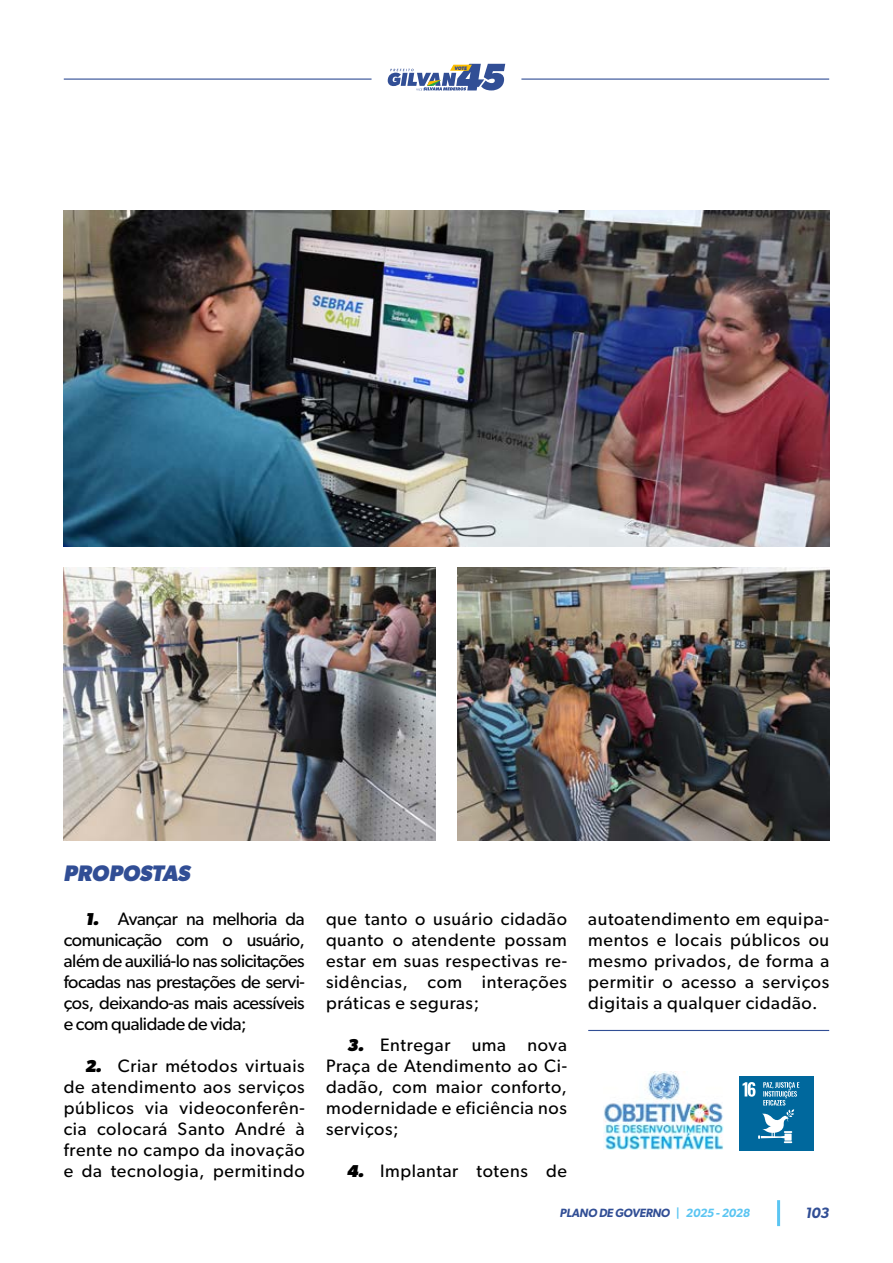
<style>
.page{position:relative;width:893px;height:1263px;background:#fff}
.page>*{position:absolute;margin:0;border:0;box-sizing:border-box;transform-origin:0 0}
.t1{font:italic 700 22.5px "Gibson";letter-spacing:-.005em;color:#314e95}
.t2{font:18px/21px "Gibson";letter-spacing:.035em;color:#000;text-align:justify}
.t3{font:italic 600 15px "Gibson";color:#314e95}
.t4{font:italic 600 12px "Gibson";letter-spacing:-.02em;color:#314e95}
.t5{font:italic 700 4.95px "Gibson";color:#2b4496}
.s1{font-weight:800;font-style:italic;font-size:17.25px}
.s2{color:#5bc5f2}
</style>
<div class="page">
<hr style="left:777px;top:1200px;width:3px;height:26px;background:#5bc5f2">
<svg style="left:388px;top:64px;width:117px;height:26px"></svg>
<hr style="left:64px;top:79px;width:308px;height:1px;background:#314e95">
<hr style="left:521px;top:79px;width:308px;height:1px;background:#314e95">
<img style="left:64px;top:211px;width:765px;height:336px">
<img style="left:64px;top:568px;width:372px;height:273px">
<img style="left:457px;top:568px;width:372px;height:273px">
<hr style="left:588px;top:1030px;width:241px;height:1px;background:#314e95">
<div style="left:739px;top:1076px;width:75px;height:74px;background:#00689d"></div>
<svg style="left:742px;top:1082px;width:57px;height:61px"></svg>
<img style="left:604px;top:1072px;width:120px;height:78px">
<p class="t5" style="left:454px;top:65px;width:14px">VOTE</p>
<p class="t1" style="left:64px;top:860px;width:128px">PROPOSTAS</p>
<p class="t2" style="left:64px;top:908px;width:242px;text-indent:21px"><span class="s1">1.</span> Avançar na melhoria da comunicação com o usuário, além de auxiliá-lo nas solicitações focadas nas prestações de servi&shy;ços, deixando-as mais acessíveis e com qualidade de vida;</p>
<p class="t2" style="left:64px;top:1055px;width:242px;text-indent:21px"><span class="s1">2.</span> Criar métodos virtuais de atendimento aos serviços públicos via videoconferên&shy;cia colocará Santo André à frente no campo da inovação e da tecnologia, permitindo</p>
<p class="t2" style="left:326px;top:908px;width:242px">que tanto o usuário cidadão quanto o atendente possam estar em suas respectivas re&shy;sidências, com interações práticas e seguras;</p>
<p class="t2" style="left:326px;top:1034px;width:242px;text-indent:21px"><span class="s1">3.</span> Entregar uma nova Praça de Atendimento ao Ci&shy;dadão, com maior conforto, modernidade e eficiência nos serviços;</p>
<p class="t2" style="left:347px;top:1160px;width:221px"><span class="s1">4.</span> Implantar totens de</p>
<p class="t2" style="left:588px;top:908px;width:242px">autoatendimento em equipa&shy;mentos e locais públicos ou mesmo privados, de forma a permitir o acesso a serviços digitais a qualquer cidadão.</p>
<p class="t4" style="left:560px;top:1206px;width:192px">PLANO DE GOVERNO <span class="s2">| 2025 - 2028</span></p>
<p class="t3" style="left:805px;top:1204px;width:26px">103</p>
</div>
